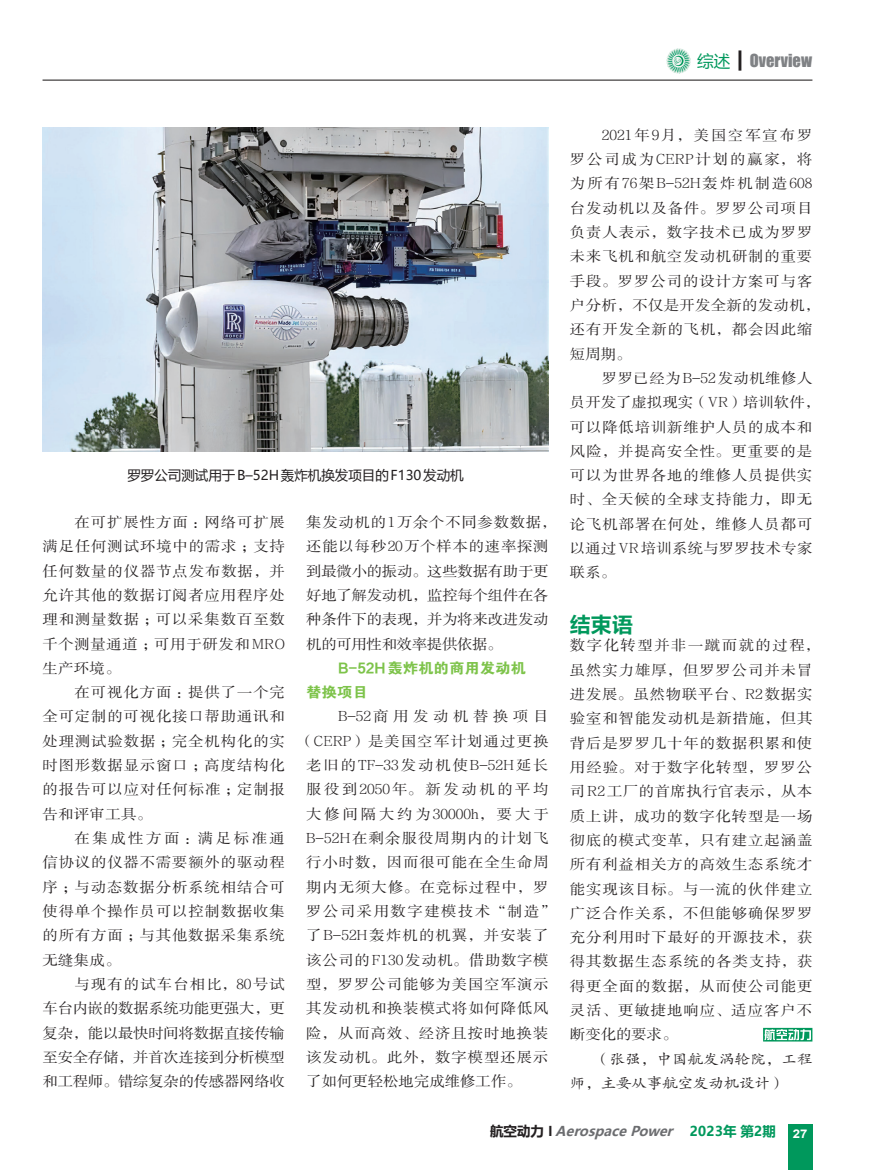
<style>
.page{position:relative;width:872px;height:1170px;background:#fff}
.page>*{position:absolute;margin:0;border:0;box-sizing:border-box;transform-origin:0 0}
.t1{font:21px "FZLTCHJW GB1 0";color:#00985c}
.t2{font:16.5px "Impact";color:#808285}
.t3{font:14.25px/24.3px "FZSSJW GB1 0";letter-spacing:.055em;color:#231f20;text-align:justify;scale:1.08 1}
.t4{font:14.25px/24.3px "FZSSJW GB1 0";letter-spacing:-.015em;color:#231f20;scale:1.08 1}
.t5{font:14.25px/24.3px "FZKTJW GB1 0";color:#231f20;scale:1.08 1}
.t6{font:14.25px "FZSSJW GB1 0";letter-spacing:.12em;color:#231f20;scale:1.08 1}
.t7{font:14.25px/24.3px "FZDHTJW GB1 0";color:#7dc34a;scale:1.08 1}
.t8{font:14.25px "FZSSJW GB1 0";letter-spacing:.075em;color:#231f20;scale:1.08 1}
.t9{font:14.25px "FZSSJW GB1 0";letter-spacing:.185em;color:#231f20;scale:1.08 1}
.t10{font:14.25px "FZSSJW GB1 0";letter-spacing:.17em;color:#231f20;scale:1.08 1}
.t11{font:14.25px "FZSSJW GB1 0";letter-spacing:.095em;color:#231f20;scale:1.08 1}
.t12{font:14.25px "FZSSJW GB1 0";color:#231f20;scale:1.08 1}
.t13{font:14.25px "FZSSJW GB1 0";letter-spacing:.3em;color:#231f20;scale:1.08 1}
.t14{font:italic 700 13.5px "Microsoft Ya Hei";color:#6c6d70}
.t15{font:13.5px "Microsoft Ya Hei";color:#231f20}
.s1{font-family:"Microsoft Ya Hei";color:#00985c}
.s2{font-family:"Microsoft Ya Hei";color:#231f20}
.s3{font-style:normal;color:#231f20}
.s4{font-style:normal;color:#00985c}
</style>
<div class="page">
<div style="left:787px;top:1124px;width:25px;height:45px;background:#00985c"></div>
<img style="left:666px;top:49px;width:24px;height:24px">
<hr style="left:43px;top:80px;width:769px;height:1px;background:#231f20">
<img style="left:43px;top:128px;width:506px;height:324px">
<svg style="left:763px;top:1027px;width:49px;height:14px"></svg>
<p class="t2" style="left:697px;top:48px;width:116px"><span class="s1">综述</span> <span class="s2">┃</span> OVERVIEW</p>
<p class="t15" style="left:127px;top:466px;width:338px">罗罗公司测试用于B–52H轰炸机换发项目的 F130发动机</p>
<p class="t3" style="left:43px;top:510px;width:226px;text-indent:32px">在可扩展性方面：网络可扩展满足任何测试环境中的需求；支持任何数量的仪器节点发布数据，并允许其他的数据订阅者应用程序处理和测量数据；可以采集数百至数千个测量通道；可用于研发和MRO生产环境。</p>
<p class="t3" style="left:43px;top:680px;width:226px;text-indent:32px">在可视化方面：提供了一个完全可定制的可视化接口帮助通讯和处理测试验数据；完全机构化的实时图形数据显示窗口；高度结构化的报告可以应对任何标准；定制报告和评审工具。</p>
<p class="t3" style="left:43px;top:826px;width:226px;text-indent:32px">在集成性方面：满足标准通信协议的仪器不需要额外的驱动程序；与动态数据分析系统相结合可使得单个操作员可以控制数据收集的所有方面；与其他数据采集系统无缝集成。</p>
<p class="t3" style="left:43px;top:972px;width:226px;text-indent:32px">与现有的试车台相比，80号试车台内嵌的数据系统功能更强大，更复杂，能以最快时间将数据直接传输至安全存储，并首次连接到分析模型和工程师。错综复杂的传感器网络收</p>
<p class="t4" style="left:306px;top:510px;width:233px">集发动机的1万余个不同参数数据，还能以每秒20万个样本的速率探测到最微小的振动。这些数据有助于更好地了解发动机，监控每个组件在各种条件下的表现，并为将来改进发动机的可用性和效率提供依据。</p>
<p class="t7" style="left:306px;top:656px;width:205px;text-indent:32px">B-52H轰炸机的商用发动机替换项目</p>
<p class="t13" style="left:338px;top:709px;width:196px">B-52商用发动机替换项目</p>
<p class="t8" style="left:298px;top:733px;width:233px">（CERP）是美国空军计划通过更换</p>
<p class="t6" style="left:306px;top:757px;width:226px">老旧的TF-33发动机使B-52H延长</p>
<p class="t10" style="left:306px;top:782px;width:226px">服役到2050年。新发动机的平均</p>
<p class="t9" style="left:306px;top:806px;width:226px">大修间隔大约为30000h，要大于</p>
<p class="t3" style="left:306px;top:826px;width:226px">B-52H在剩余服役周期内的计划飞</p>
<p class="t3" style="left:306px;top:850px;width:226px">行小时数，因而很可能在全生命周</p>
<p class="t3" style="left:306px;top:874px;width:226px">期内无须大修。在竞标过程中，罗</p>
<p class="t11" style="left:306px;top:903px;width:233px">罗公司采用数字建模技术“制造”</p>
<p class="t3" style="left:306px;top:923px;width:226px">了B-52H轰炸机的机翼，并安装了</p>
<p class="t3" style="left:306px;top:947px;width:226px">该公司的F130发动机。借助数字模</p>
<p class="t3" style="left:306px;top:972px;width:226px">型，罗罗公司能够为美国空军演示</p>
<p class="t3" style="left:306px;top:996px;width:226px">其发动机和换装模式将如何降低风</p>
<p class="t3" style="left:306px;top:1020px;width:226px">险，从而高效、经济且按时地换装</p>
<p class="t3" style="left:306px;top:1045px;width:226px">该发动机。此外，数字模型还展示</p>
<p class="t12" style="left:306px;top:1073px;width:201px">了如何更轻松地完成维修工作。</p>
<p class="t3" style="left:570px;top:123px;width:233px;text-align:left;text-indent:32px">2021年9月，美国空军宣布罗罗公司成为CERP计划的赢家，将为所有76架B-52H轰炸机制造608台发动机以及备件。罗罗公司项目负责人表示，数字技术已成为罗罗未来飞机和航空发动机研制的重要手段。罗罗公司的设计方案可与客户分析，不仅是开发全新的发动机，还有开发全新的飞机，都会因此缩短周期。</p>
<p class="t3" style="left:570px;top:366px;width:233px;text-align:left;text-indent:32px">罗罗已经为B-52发动机维修人员开发了虚拟现实（VR）培训软件，可以降低培训新维护人员的成本和风险，并提高安全性。更重要的是可以为世界各地的维修人员提供实时、全天候的全球支持能力，即无论飞机部署在何处，维修人员都可以通过 VR 培训系统与罗罗技术专家联系。</p>
<h1 class="t1" style="left:570px;top:612px;width:64px">结束语</h1>
<p class="t3" style="left:570px;top:633px;width:233px;text-align:left">数字化转型并非一蹴而就的过程，虽然实力雄厚，但罗罗公司并未冒进发展。虽然物联平台、R2数据实验室和智能发动机是新措施，但其背后是罗罗几十年的数据积累和使用经验。对于数字化转型，罗罗公司R2工厂的首席执行官表示，从本质上讲，成功的数字化转型是一场彻底的模式变革，只有建立起涵盖所有利益相关方的高效生态系统才能实现该目标。与一流的伙伴建立广泛合作关系，不但能够确保罗罗充分利用时下最好的开源技术，获得其数据生态系统的各类支持，获得更全面的数据，从而使公司能更灵活、更敏捷地响应、适应客户不断变化的要求。</p>
<p class="t5" style="left:570px;top:1046px;width:226px;text-indent:24px">（张强，中国航发涡轮院，工程师，主要从事航空发动机设计）</p>
<p class="t14" style="left:490px;top:1121px;width:319px"><span class="s3">航空动力 I</span> AerospacePower <span class="s4">2 0 2 3 年 第 2 期</span> <sub>2</sub> <sub>7</sub></p>
</div>
